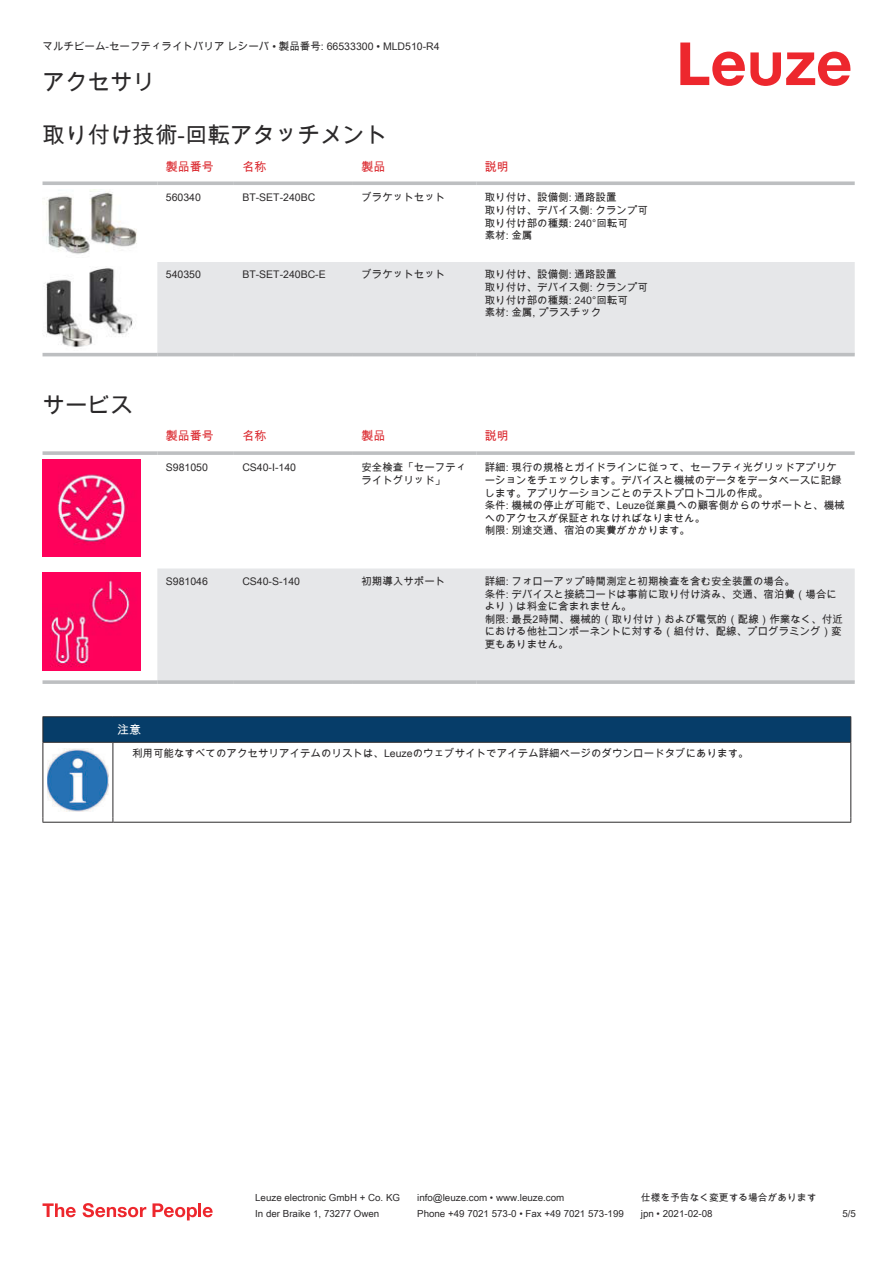
<style>
.page{position:relative;width:893px;height:1263px;background:#fff}
.page>*{position:absolute;margin:0;border:0;box-sizing:border-box;transform-origin:0 0}
.t1{font:22.5px "Arial Unicode MS";color:#2b292a}
.t2{font:12px "Arial Unicode MS";color:#db2a30}
.t3{font:12px "Arial Unicode MS";color:#fff}
.t4{font:10.5px/12.6px "Arial Unicode MS";color:#2b292a}
.t5{font:9.75px "Arial Unicode MS";color:#2b292a}
</style>
<div class="page">
<svg style="left:680px;top:43px;width:170px;height:43px"></svg>
<svg style="left:43px;top:356px;width:812px;height:1px"></svg>
<div style="left:157px;top:262px;width:698px;height:91px;background:#e6e7e9"></div>
<svg style="left:43px;top:181px;width:114px;height:4px"></svg>
<svg style="left:157px;top:181px;width:77px;height:4px"></svg>
<svg style="left:234px;top:181px;width:119px;height:4px"></svg>
<svg style="left:353px;top:181px;width:123px;height:4px"></svg>
<svg style="left:476px;top:181px;width:379px;height:4px;background:#c4c6c8"></svg>
<hr style="left:43px;top:353px;width:114px;height:3px;background:#bdbfc1">
<hr style="left:157px;top:353px;width:77px;height:3px;background:#bdbfc1">
<hr style="left:234px;top:353px;width:119px;height:3px;background:#bdbfc1">
<hr style="left:353px;top:353px;width:123px;height:3px;background:#bdbfc1">
<hr style="left:476px;top:353px;width:379px;height:3px;background:#bdbfc1">
<img style="left:44px;top:189px;width:93px;height:65px">
<img style="left:44px;top:267px;width:89px;height:81px">
<div style="left:157px;top:568px;width:698px;height:112px;background:#e6e7e9"></div>
<svg style="left:43px;top:451px;width:114px;height:4px"></svg>
<svg style="left:157px;top:451px;width:77px;height:4px"></svg>
<svg style="left:234px;top:451px;width:119px;height:4px"></svg>
<svg style="left:353px;top:451px;width:123px;height:4px"></svg>
<svg style="left:476px;top:451px;width:379px;height:4px;background:#c3c5c7"></svg>
<svg style="left:43px;top:680px;width:114px;height:4px"></svg>
<hr style="left:157px;top:680px;width:77px;height:4px;background:#bdbfc1">
<hr style="left:234px;top:680px;width:119px;height:4px;background:#bdbfc1">
<hr style="left:353px;top:680px;width:123px;height:4px;background:#bdbfc1">
<hr style="left:476px;top:680px;width:379px;height:4px;background:#bdbfc1">
<img style="left:43px;top:459px;width:97px;height:98px">
<img style="left:43px;top:573px;width:97px;height:97px">
<svg style="left:44px;top:743px;width:806px;height:79px"></svg>
<hr style="left:43px;top:716px;width:70px;height:1px;background:#2b292a">
<hr style="left:43px;top:742px;width:70px;height:1px;background:#2b292a">
<hr style="left:113px;top:716px;width:738px;height:1px;background:#2b292a">
<svg style="left:43px;top:717px;width:808px;height:25px;background:#063c67"></svg>
<hr style="left:113px;top:742px;width:738px;height:1px;background:#2b292a">
<hr style="left:43px;top:743px;width:1px;height:75px;background:#2b292a">
<hr style="left:113px;top:743px;width:1px;height:75px;background:#2b292a">
<hr style="left:850px;top:743px;width:1px;height:75px;background:#2b292a">
<hr style="left:43px;top:822px;width:70px;height:1px;background:#2b292a">
<hr style="left:113px;top:822px;width:738px;height:1px;background:#2b292a">
<img style="left:47px;top:749px;width:61px;height:62px">
<div style="left:115px;top:743px;width:734px;height:20px;background:#fff"></div>
<svg style="left:43px;top:1203px;width:33px;height:14px"></svg>
<svg style="left:83px;top:1203px;width:63px;height:14px"></svg>
<svg style="left:153px;top:1203px;width:44px;height:17px"></svg>
<hr style="left:198px;top:1203px;width:3px;height:14px;background:#ed272d">
<svg style="left:203px;top:1207px;width:10px;height:10px"></svg>
<p class="t4" style="left:43px;top:40px;width:399px">マルチビーム-セーフティライトバリア レシーバ • 製品番号: 66533300 • MLD510-R4</p>
<h1 class="t1" style="left:43px;top:66px;width:114px">アクセサリ</h1>
<h1 class="t1" style="left:43px;top:119px;width:346px">取り付け技術-回転アタッチメント</h1>
<p class="t2" style="left:166px;top:158px;width:49px">製品番号</p>
<p class="t2" style="left:242px;top:158px;width:25px">名称</p>
<p class="t2" style="left:361px;top:158px;width:25px">製品</p>
<p class="t2" style="left:485px;top:158px;width:25px">説明</p>
<p class="t4" style="left:166px;top:191px;width:37px">560340</p>
<p class="t4" style="left:242px;top:191px;width:74px">BT-SET-240BC</p>
<p class="t4" style="left:361px;top:191px;width:85px">ブラケットセット</p>
<p class="t4" style="left:485px;top:191px;width:165px">取り付け、設備側: 通路設置<br>取り付け、デバイス側: クランプ可取り付け部の種類: 240°回転可<br>素材: 金属</p>
<p class="t4" style="left:166px;top:268px;width:37px">540350</p>
<p class="t4" style="left:242px;top:268px;width:85px">BT-SET-240BC-E</p>
<p class="t4" style="left:361px;top:268px;width:85px">ブラケットセット</p>
<p class="t4" style="left:485px;top:268px;width:165px">取り付け、設備側: 通路設置<br>取り付け、デバイス側: クランプ可取り付け部の種類: 240°回転可<br>素材: 金属, プラスチック</p>
<h1 class="t1" style="left:43px;top:389px;width:91px">サービス</h1>
<p class="t2" style="left:166px;top:427px;width:49px">製品番号</p>
<p class="t2" style="left:242px;top:427px;width:25px">名称</p>
<p class="t2" style="left:361px;top:427px;width:25px">製品</p>
<p class="t2" style="left:485px;top:427px;width:25px">説明</p>
<p class="t4" style="left:166px;top:461px;width:44px">S981050</p>
<p class="t4" style="left:242px;top:461px;width:55px">CS40-I-140</p>
<p class="t4" style="left:361px;top:461px;width:106px">安全検査「セーフティライトグリッド」</p>
<p class="t4" style="left:485px;top:461px;width:361px">詳細: 現行の規格とガイドラインに従って、セーフティ光グリッドアプリケーショ ンをチェックします。デバイスと機械のデータをデータベースに記録します 。アプリケーションごとのテストプロトコルの作成。<br>条件: 機械の停止が可能で、Leuze従業員への顧客側からのサポートと、機械への アクセスが保証されなければなりません。<br>制限: 別途交通、宿泊の実費がかかります。</p>
<p class="t4" style="left:166px;top:575px;width:44px">S981046</p>
<p class="t4" style="left:242px;top:575px;width:59px">CS40-S-140</p>
<p class="t4" style="left:361px;top:575px;width:85px">初期導入サポート</p>
<p class="t4" style="left:485px;top:575px;width:360px">詳細: フォローアップ時間測定と初期検査を含む安全装置の場合。<br>条件: デバイスと接続コードは事前に取り付け済み、交通、宿泊費（場合により） は料金に含まれません。<br>制限: 最長2時間、機械的（取り付け）および電気的（配線）作業なく、付近にお ける他社コンポーネントに対する（組付け、配線、プログラミング）変更も ありません。</p>
<p class="t3" style="left:117px;top:721px;width:25px">注意</p>
<p class="t4" style="left:132px;top:747px;width:618px">利用可能なすべてのアクセサリアイテムのリストは、Leuzeのウェブサイトでアイテム詳細ページのダウンロードタブにあります。</p>
<p class="t5" style="left:255px;top:1191px;width:146px">Leuze electronic GmbH + Co. KG</p>
<p class="t5" style="left:417px;top:1191px;width:149px">info@leuze.com • www.leuze.com</p>
<p class="t5" style="left:641px;top:1191px;width:177px">仕様を予告なく変更する場合があります</p>
<p class="t5" style="left:255px;top:1206px;width:126px">In der Braike 1, 73277 Owen</p>
<p class="t5" style="left:417px;top:1206px;width:208px">Phone +49 7021 573-0 • Fax +49 7021 573-199</p>
<p class="t5" style="left:641px;top:1206px;width:73px">jpn • 2021-02-08</p>
<p class="t5" style="left:842px;top:1206px;width:15px">5 /5</p>
</div>
